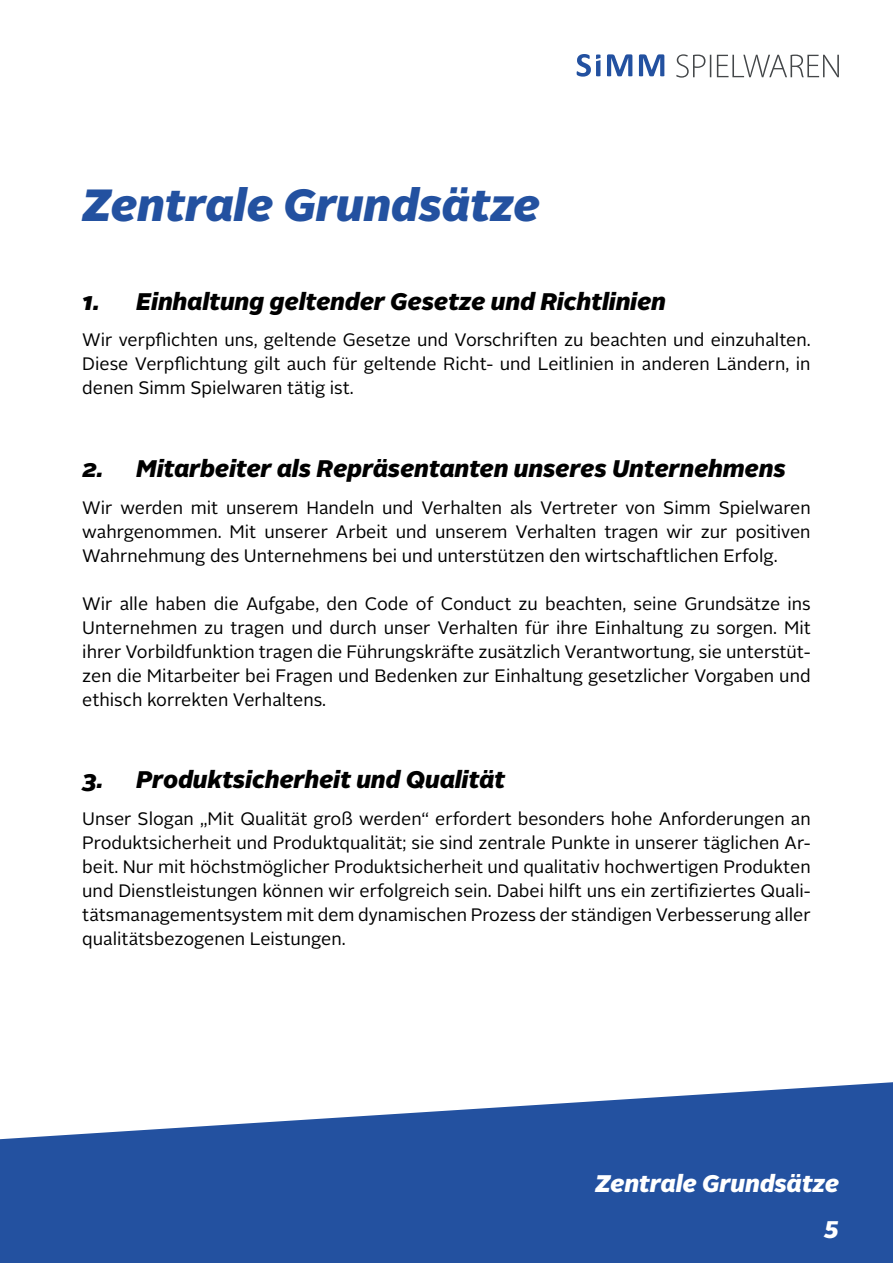
<style>
.page{position:relative;width:893px;height:1263px;background:#fff}
.page>*{position:absolute;margin:0;border:0;box-sizing:border-box;transform-origin:0 0}
.t1{font:italic 900 45px "Alright Sans";color:#2351a0}
.t2{font:italic 900 24px "Alright Sans";color:#000}
.t3{font:italic 900 24px "Alright Sans";color:#fff}
.t4{font:18px/24px "Alright Sans";color:#000;text-align:justify}
</style>
<div class="page">
<svg style="left:0;top:1082px;width:893px;height:181px;fill:#2351a0"></svg>
<svg style="left:577px;top:54px;width:23px;height:23px"></svg>
<svg style="left:607px;top:54px;width:25px;height:22px"></svg>
<svg style="left:639px;top:54px;width:25px;height:22px"></svg>
<svg style="left:676px;top:54px;width:163px;height:24px"></svg>
<h1 class="t1" style="left:82px;top:173px;width:459px">Zentrale Grundsätze</h1>
<h2 class="t2" style="left:82px;top:284px;width:585px">1. Einhaltung geltender Gesetze und Richtlinien</h2>
<p class="t4" style="left:82px;top:328px;width:730px">Wir verpflichten uns, geltende Gesetze und Vorschriften zu beachten und einzuhalten.<br>Diese Verpflichtung gilt auch für geltende Richt- und Leitlinien in anderen Ländern, in denen Simm Spielwaren tätig ist.</p>
<h2 class="t2" style="left:82px;top:451px;width:705px">2. Mitarbeiter als Repräsentanten unseres Unternehmens</h2>
<p class="t4" style="left:82px;top:496px;width:730px">Wir werden mit unserem Handeln und Verhalten als Vertreter von Simm Spielwaren wahrgenommen. Mit unserer Arbeit und unserem Verhalten tragen wir zur positiven Wahrnehmung des Unternehmens bei und unterstützen den wirtschaftlichen Erfolg.</p>
<p class="t4" style="left:82px;top:592px;width:730px">Wir alle haben die Aufgabe, den Code of Conduct zu beachten, seine Grundsätze ins Unternehmen zu tragen und durch unser Verhalten für ihre Einhaltung zu sorgen. Mit ihrer Vorbildfunktion tragen die Führungskräfte zusätzlich Verantwortung, sie unterstüt&shy;zen die Mitarbeiter bei Fragen und Bedenken zur Einhaltung gesetzlicher Vorgaben und ethisch korrekten Verhaltens.</p>
<h2 class="t2" style="left:82px;top:763px;width:424px">3. Produktsicherheit und Qualität</h2>
<p class="t4" style="left:82px;top:807px;width:730px">Unser Slogan „Mit Qualität groß werden“ erfordert besonders hohe Anforderungen an Produktsicherheit und Produktqualität; sie sind zentrale Punkte in unserer täglichen Ar&shy;beit. Nur mit höchstmöglicher Produktsicherheit und qualitativ hochwertigen Produkten und Dienstleistungen können wir erfolgreich sein. Dabei hilft uns ein zertifiziertes Quali&shy;tätsmanagementsystem mit dem dynamischen Prozess der ständigen Verbesserung aller qualitätsbezogenen Leistungen.</p>
<h2 class="t3" style="left:595px;top:1166px;width:245px">Zentrale Grundsätze</h2>
<h2 class="t3" style="left:824px;top:1209px;width:16px">5</h2>
</div>
